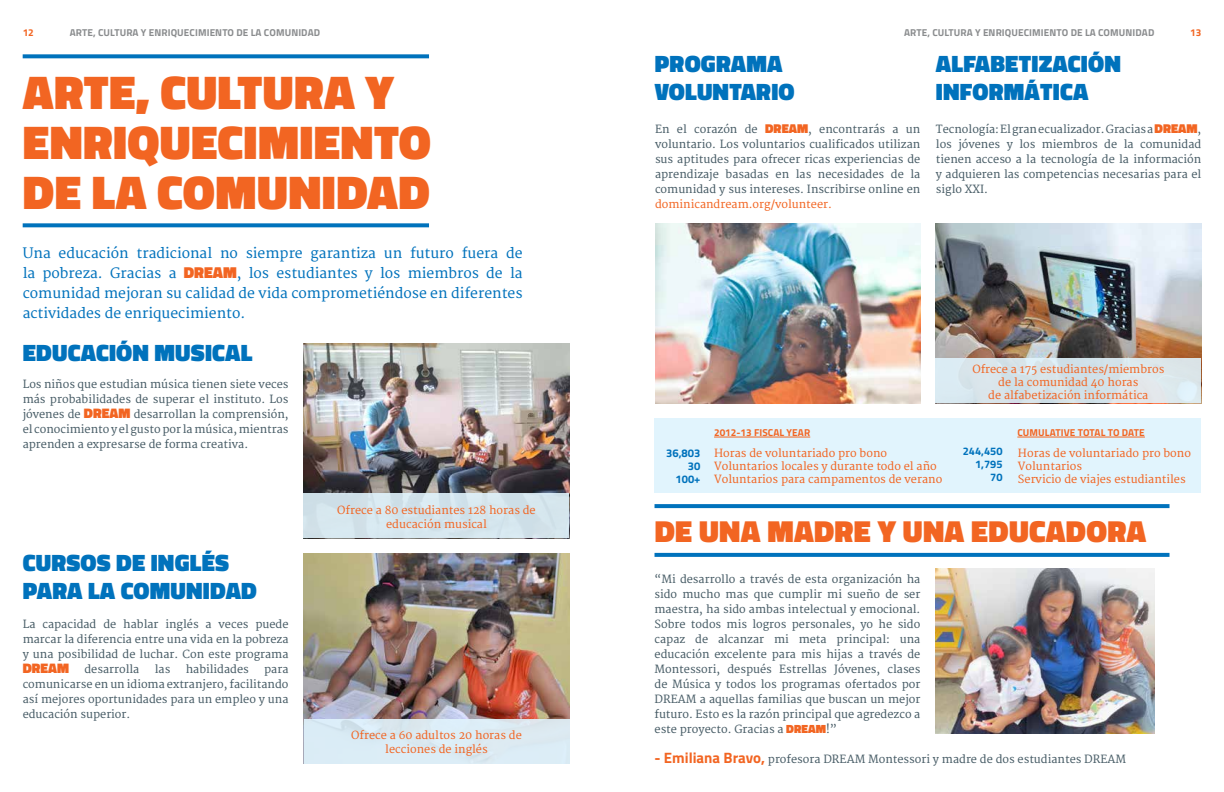
<style>
.page{position:relative;width:1224px;height:792px;background:#fff}
.page>*{position:absolute;margin:0;border:0;box-sizing:border-box;transform-origin:0 0}
.t1{font:900 48px/50px "Titillium";letter-spacing:.01em;color:#f26522}
.t2{font:900 30.9px "Titillium";letter-spacing:.01em;color:#f26522}
.t3{font:900 24px/28px "Titillium";letter-spacing:.01em;color:#0072bc}
.t4{font:14px/20px "Merriweather";color:#0072bc;text-align:justify}
.t5{font:900 14px "Titillium";color:#f26522}
.t6{font:700 11.2px/13px "Titillium";color:#0072bc;text-align:right}
.t7{font:700 11.1px "Titillium";color:#0072bc}
.t8{font:11px/15px "Merriweather";color:#465b65;text-align:justify}
.t9{font:11px/13.2px "Merriweather";color:#f26522;text-align:center}
.t10{font:700 11px/13px "Titillium";color:#0072bc;text-align:right}
.t11{font:700 10px "Titillium";letter-spacing:.01em;color:#8a8c8e}
.t12{font:700 10px "Titillium";letter-spacing:.01em;color:#f26522}
.s1{font-family:"Titillium";font-weight:900;font-size:16px;color:#f26522}
.s2{font-family:"Titillium";font-weight:900;font-size:14px;color:#f26522}
.s3{font-family:"Titillium";font-weight:900;font-size:13px;color:#f26522}
.s4{font-family:"Titillium";font-weight:900;font-size:12px;color:#f26522}
.s5{font-family:"Titillium";font-weight:700;font-size:15px;color:#f26522}
</style>
<div class="page">
<svg style="left:23px;top:223px;width:406px;height:4px;background:#157ec1"></svg>
<svg style="left:23px;top:54px;width:406px;height:4px;background:#157ec1"></svg>
<img style="left:304px;top:343px;width:265px;height:150px">
<img style="left:304px;top:553px;width:265px;height:166px">
<div style="left:304px;top:493px;width:265px;height:45px;background:#d5e5ed"></div>
<img style="left:935px;top:223px;width:266px;height:135px">
<img style="left:655px;top:223px;width:265px;height:180px">
<div style="left:935px;top:358px;width:266px;height:45px;background:#dae5ea"></div>
<div style="left:304px;top:719px;width:265px;height:45px;background:#dbecf5"></div>
<div style="left:655px;top:418px;width:546px;height:75px;background:#e1f4fd"></div>
<hr style="left:714px;top:437px;width:96px;height:1px;background:#f26522">
<hr style="left:1017px;top:437px;width:128px;height:1px;background:#f26522">
<img style="left:935px;top:568px;width:220px;height:165px">
<svg style="left:655px;top:504px;width:515px;height:4px;background:#0675bd"></svg>
<svg style="left:655px;top:553px;width:515px;height:4px;background:#0775bd"></svg>
<p class="t12" style="left:23px;top:25px;width:13px">12</p>
<p class="t11" style="left:70px;top:25px;width:7px">ARTE</p>
<p class="t11" style="left:93px;top:25px;width:29px">, CU LTURA</p>
<p class="t11" style="left:141px;top:25px;width:15px">YENR</p>
<p class="t11" style="left:168px;top:25px;width:49px">IQUECIMIENTO</p>
<p class="t11" style="left:236px;top:25px;width:72px">DE LA COMUNIDAD</p>
<h1 class="t1" style="left:23px;top:67px;width:372px">ARTE, CULTURA Y<br>ENR</h1>
<h1 class="t1" style="left:23px;top:117px;width:408px;text-indent:90px">IQUECIMIENTO<br>DE LA COMUN</h1>
<h1 class="t1" style="left:322px;top:167px;width:109px">IDAD</h1>
<p class="t4" style="left:23px;top:244px;width:501px">Una educación tradicional no siempre garantiza un futuro fuera de la pobreza. Gracias a <span class="s1">DREAM</span>, los estudiantes y los miembros de la comunidad mejoran su calidad de vida comprometiéndose en diferentes actividades de enriquecimiento.</p>
<h3 class="t3" style="left:23px;top:339px;width:230px">EDUCACIÓN MUSICAL</h3>
<p class="t8" style="left:23px;top:377px;width:267px">Los niños que estudian música tienen siete veces más probabilidades de superar el instituto. Los jóvenes de <span class="s2">DREAM</span> desarrollan la comprensión, el conocimiento y el gusto por la música, mientras aprenden a expresarse de forma creativa.</p>
<h3 class="t3" style="left:23px;top:549px;width:208px">CURSOS DE INGLÉS<br>PARA LA COMUN</h3>
<h3 class="t3" style="left:203px;top:577px;width:55px">IDAD</h3>
<p class="t8" style="left:23px;top:617px;width:267px">La capacidad de hablar inglés a veces puede marcar la diferencia entre una vida en la pobreza y una posibilidad de luchar. Con este programa</p>
<p class="t5" style="left:23px;top:658px;width:47px">DREAM</p>
<p class="t8" style="left:84px;top:662px;width:56px">desarrolla</p>
<p class="t8" style="left:155px;top:662px;width:17px">las</p>
<p class="t8" style="left:186px;top:662px;width:65px">habilidades</p>
<p class="t8" style="left:23px;top:662px;width:267px;text-indent:242px">para comunicarse en un idioma extranjero, facilitando así mejores oportunidades para un empleo y una educación superior.</p>
<p class="t9" style="left:337px;top:504px;width:200px">Ofrece a 80 estudiantes 128 horas de educación musical</p>
<p class="t9" style="left:351px;top:729px;width:172px">Ofrece a 60 adultos 20 horas de lecciones de inglés</p>
<h3 class="t3" style="left:655px;top:50px;width:129px">PROGRAMA<br>VOLUN</h3>
<h3 class="t3" style="left:729px;top:78px;width:67px">TARIo</h3>
<p class="t11" style="left:904px;top:25px;width:7px">ARTE</p>
<p class="t11" style="left:928px;top:25px;width:29px">, CU LTURA</p>
<p class="t11" style="left:975px;top:25px;width:15px">YENR</p>
<p class="t11" style="left:1002px;top:25px;width:49px">IQUECIMIENTO</p>
<p class="t11" style="left:1071px;top:25px;width:72px">DE LA COMUNIDAD</p>
<p class="t12" style="left:1190px;top:25px;width:13px">13</p>
<h3 class="t3" style="left:936px;top:50px;width:185px">ALFABETIZACIÓN<br>INFORM</h3>
<h3 class="t3" style="left:1025px;top:78px;width:65px">ÁTICA</h3>
<p class="t8" style="left:655px;top:122px;width:267px">En el corazón de <span class="s3">DREAM</span>, encontrarás a un voluntario. Los voluntarios cualificados utilizan sus aptitudes para ofrecer ricas experiencias de aprendizaje basadas en las necesidades de la comunidad y sus intereses. Inscribirse online en</p>
<p class="t9" style="left:655px;top:198px;width:178px">dominicandream.org/volunteer.</p>
<p class="t8" style="left:936px;top:122px;width:267px">Tecnología: El gran ecualizador. Gracias a <span class="s3">DREAM</span>, los jóvenes y los miembros de la comunidad tienen acceso a la tecnología de la información y adquieren las competencias necesarias para el siglo XXI.</p>
<p class="t12" style="left:714px;top:425px;width:98px">2012-13 FISCAL YEAR</p>
<p class="t9" style="left:972px;top:363px;width:194px">Ofrece a 175 estudiantes/miembros de la comunidad 40 horas<br>de alfabetización informática</p>
<p class="t12" style="left:1017px;top:425px;width:129px">CUMULATIVE TOTAL TO DATE</p>
<p class="t6" style="left:666px;top:446px;width:36px">36,803<br>30</p>
<p class="t7" style="left:676px;top:471px;width:26px">100+</p>
<p class="t9" style="left:714px;top:447px;width:230px;text-align:left">Horas de voluntariado pro bono<br>Voluntarios locales y durante todo el año<br>Voluntarios para campamentos de verano</p>
<p class="t10" style="left:963px;top:444px;width:41px">244,450<br>1,795<br>70</p>
<p class="t9" style="left:1018px;top:447px;width:175px;text-align:left">Horas de voluntariado pro bono<br>Voluntarios<br>Servicio de viajes estudiantiles</p>
<h2 class="t2" style="left:655px;top:509px;width:493px">DE UNA MADRE Y UNA EDUCADORA</h2>
<p class="t8" style="left:655px;top:572px;width:267px">“Mi desarrollo a través de esta organización ha sido mucho mas que cumplir mi sueño de ser maestra, ha sido ambas intelectual y emocional.<br>Sobre todos mis logros personales, yo he sido capaz de alcanzar mi meta principal: una educación excelente para mis hijas a través de Montessori, después Estrellas Jóvenes, clases de Música y todos los programas ofertados por DREAM a aquellas familias que buscan un mejor futuro. Esto es la razón principal que agredezco a este proyecto. Gracias a <span class="s4">DREAM</span>!”</p>
<p class="t8" style="left:655px;top:752px;width:473px"><span class="s5">- EMILIANA BRAVO,</span> profesora DREAM Montessori y madre de dos estudiantes DREAM</p>
</div>
